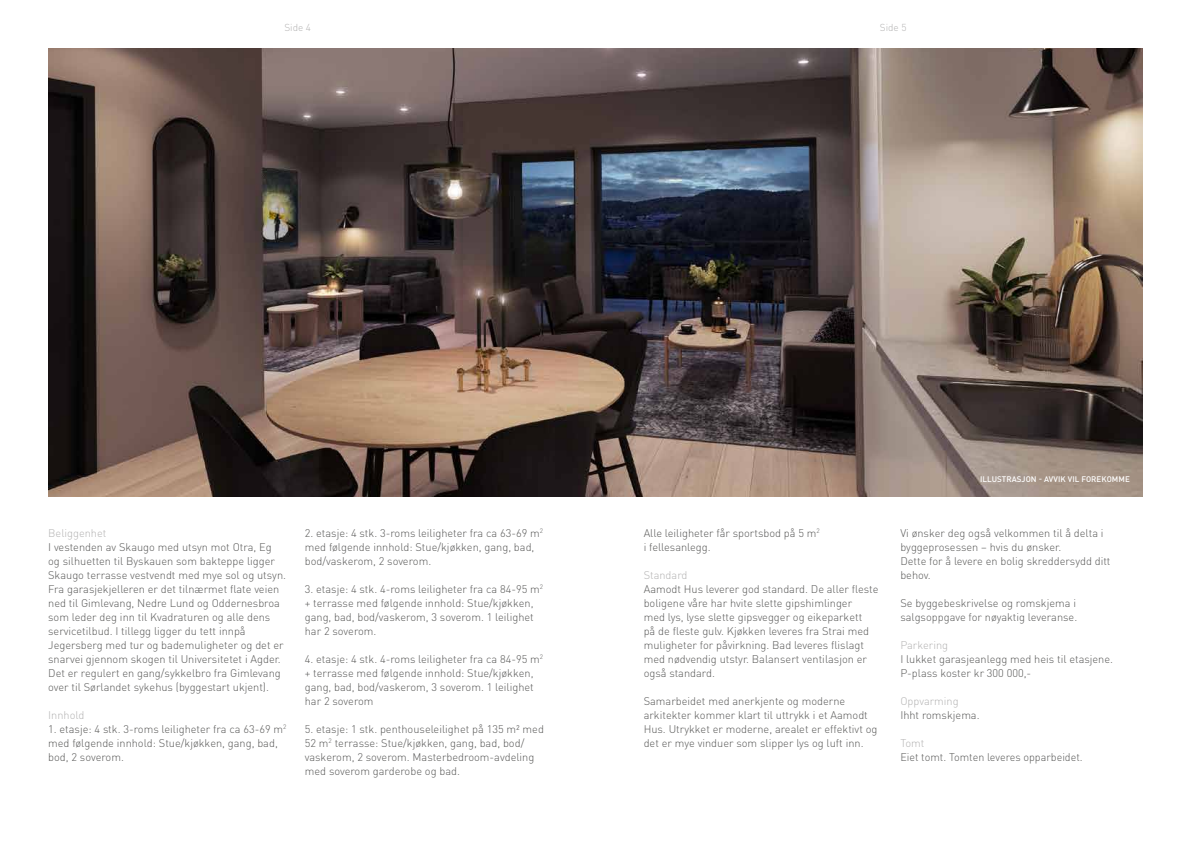
<style>
.page{position:relative;width:1191px;height:842px;background:#fff}
.page>*{position:absolute;margin:0;border:0;box-sizing:border-box;transform-origin:0 0}
.t1{font:300 11px/14px "DINOT";color:#575756}
.t2{font:300 11px "DINOT";color:#b3b2b2}
.t3{font:300 10px "DINOT";color:#b3b2b2}
.t4{font:500 8px "DINOT";letter-spacing:.01em;color:#fff}
</style>
<div class="page">
<img style="left:48px;top:48px;width:1094px;height:448px">
<p class="t3" style="left:284px;top:21px;width:28px">Side 4</p>
<p class="t3" style="left:880px;top:21px;width:28px">Side 5</p>
<p class="t4" style="left:980px;top:474px;width:151px">ILLUSTRASJON - AVVIK VIL FOREKOMME</p>
<p class="t2" style="left:48px;top:525px;width:60px">Beliggenhet</p>
<p class="t1" style="left:48px;top:539px;width:239px">I vestenden av Skaugo med utsyn mot Otra, Eg og silhuetten til Byskauen som bakteppe ligger Skaugo terrasse vestvendt med mye sol og utsyn.<br>Fra garasjekjelleren er det tilnærmet flate veien ned til Gimlevang, Nedre Lund og Oddernesbroa som leder deg inn til Kvadraturen og alle dens servicetilbud. I tillegg ligger du tett innpå Jegersberg med tur og bademuligheter og det er snarvei gjennom skogen til Universitetet i Agder.<br>Det er regulert en gang/sykkelbro fra Gimlevang over til Sørlandet sykehus (byggestart ukjent).</p>
<p class="t2" style="left:48px;top:707px;width:38px">Innhold</p>
<p class="t1" style="left:48px;top:721px;width:240px">1. etasje: 4 stk. 3-roms leiligheter fra ca 63-69 m<sup>2 </sup>med følgende innhold: Stue/kjøkken, gang, bad, bod, 2 soverom.</p>
<p class="t1" style="left:305px;top:525px;width:240px">2. etasje: 4 stk. 3-roms leiligheter fra ca 63-69 m<sup>2 </sup>med følgende innhold: Stue/kjøkken, gang, bad, bod/vaskerom, 2 soverom.</p>
<p class="t1" style="left:305px;top:581px;width:240px">3. etasje: 4 stk. 4-roms leiligheter fra ca 84-95 m<sup>2 </sup>+ terrasse med følgende innhold: Stue/kjøkken, gang, bad, bod/vaskerom, 3 soverom. 1 leilighet har 2 soverom.</p>
<p class="t1" style="left:305px;top:651px;width:240px">4. etasje: 4 stk. 4-roms leiligheter fra ca 84-95 m<sup>2 </sup>+ terrasse med følgende innhold: Stue/kjøkken, gang, bad, bod/vaskerom, 3 soverom. 1 leilighet har 2 soverom</p>
<p class="t1" style="left:305px;top:721px;width:241px">5. etasje: 1 stk. penthouseleilighet på 135 m² med 52 m<sup>2</sup> terrasse: Stue/kjøkken, gang, bad, bod/ vaskerom, 2 soverom. Masterbedroom-avdeling med soverom garderobe og bad.</p>
<p class="t1" style="left:643px;top:525px;width:178px">Alle leiligheter får sportsbod på 5 m<sup>2 </sup>i fellesanlegg.</p>
<p class="t2" style="left:643px;top:567px;width:45px">Standard</p>
<p class="t1" style="left:643px;top:581px;width:236px">Aamodt Hus leverer god standard. De aller fleste boligene våre har hvite slette gipshimlinger<br>med lys, lyse slette gipsvegger og eikeparkett<br>på de fleste gulv. Kjøkken leveres fra Strai med muligheter for påvirkning. Bad leveres flislagt med nødvendig utstyr. Balansert ventilasjon er også standard.</p>
<p class="t1" style="left:643px;top:693px;width:235px">Samarbeidet med anerkjente og moderne arkitekter kommer klart til uttrykk i et Aamodt Hus. Utrykket er moderne, arealet er effektivt og det er mye vinduer som slipper lys og luft inn.</p>
<p class="t1" style="left:900px;top:525px;width:212px">Vi ønsker deg også velkommen til å delta i byggeprosessen – hvis du ønsker.<br>Dette for å levere en bolig skreddersydd ditt behov.</p>
<p class="t1" style="left:900px;top:595px;width:178px">Se byggebeskrivelse og romskjema i salgsoppgave for nøyaktig leveranse.</p>
<p class="t2" style="left:900px;top:637px;width:49px">Parkering</p>
<p class="t1" style="left:900px;top:651px;width:214px">I lukket garasjeanlegg med heis til etasjene.<br>P-plass koster kr 300 000,-</p>
<p class="t2" style="left:900px;top:693px;width:60px">Oppvarming</p>
<p class="t1" style="left:900px;top:707px;width:81px">Ihht romskjema.</p>
<p class="t2" style="left:900px;top:735px;width:26px">Tomt</p>
<p class="t1" style="left:900px;top:749px;width:184px">Eiet tomt. Tomten leveres opparbeidet.</p>
</div>
